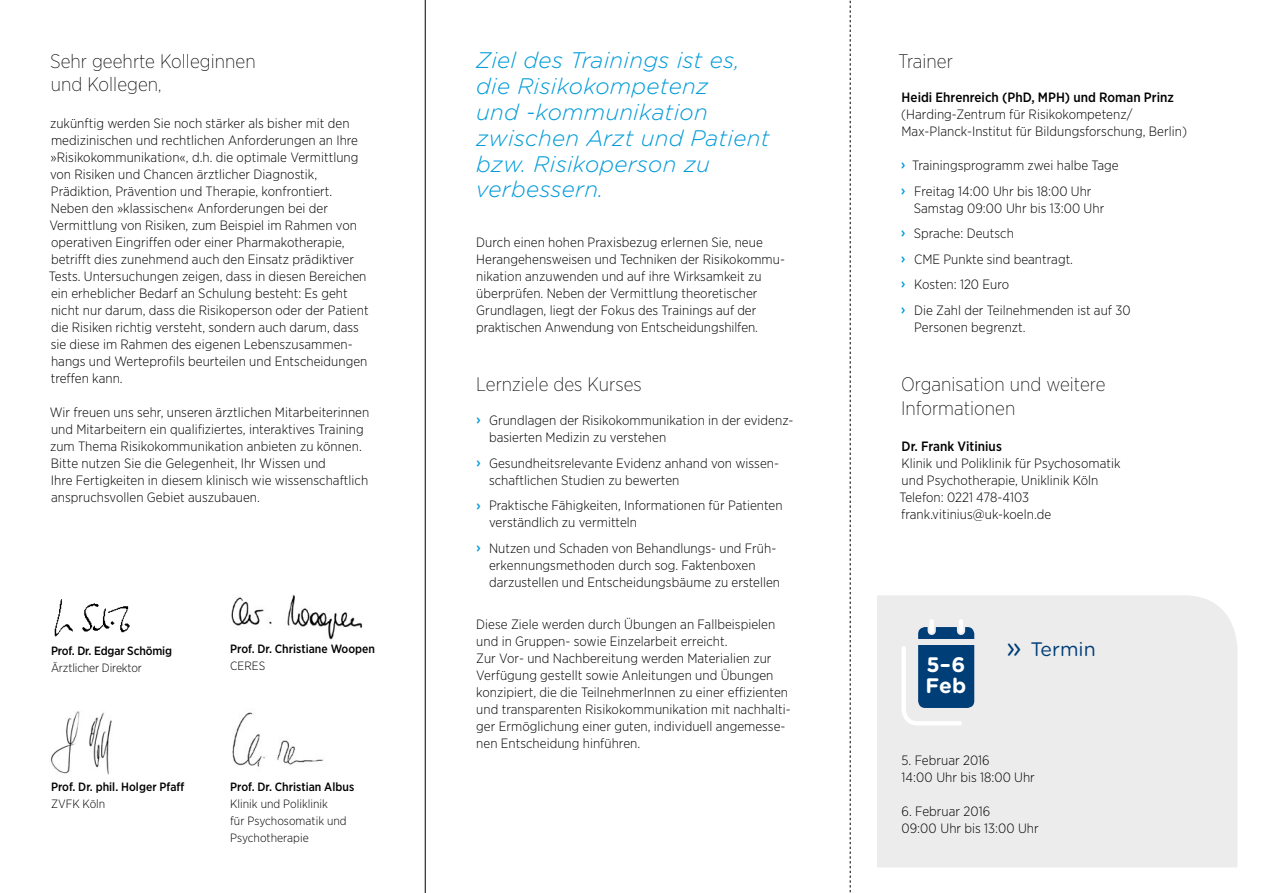
<style>
.page{position:relative;width:1263px;height:893px;background:#fff}
.page>*{position:absolute;margin:0;border:0;box-sizing:border-box;transform-origin:0 0}
.t1{font:italic 300 22.5px/25.8px "Gotham Rounded";letter-spacing:.01em;color:#009bd9}
.t2{font:700 21px/21px "Gotham Rounded";color:#fff}
.t3{font:200 19.5px/23.4px "Gotham Narrow";letter-spacing:.005em;color:#000}
.t4{font:19.5px "Gotham Rounded";color:#003e77}
.t5{font:300 13.5px/17px "Gotham Narrow";letter-spacing:.005em;color:#000}
.t6{font:500 13.5px "Gotham Narrow";letter-spacing:.005em;color:#000}
.t7{font:500 12px "Gotham Narrow";letter-spacing:.005em;color:#000}
.t8{font:300 12px/17px "Gotham Narrow";letter-spacing:.005em;color:#000}
.s1{font-family:"Gotham Rounded";font-weight:500;color:#009bd9}
.s2{font-size:28.5px}
</style>
<div class="page">
<hr style="left:425px;top:0;width:1px;height:893px;background:#000">
<svg style="left:850px;top:0;width:1px;height:893px"></svg>
<div style="left:877px;top:595px;width:360px;height:272px;background:#ececed"></div>
<div style="left:918px;top:627px;width:56px;height:81px;background:#003e77;border-radius:7px"></div>
<div style="left:913px;top:640px;width:69px;height:5px;background:#ececed"></div>
<div style="left:927px;top:623px;width:9px;height:8px;background:#ececed"></div>
<div style="left:957px;top:623px;width:8px;height:8px;background:#ececed"></div>
<div style="left:929px;top:621px;width:5px;height:10px;background:#fff"></div>
<hr style="left:959px;top:621px;width:4px;height:10px;background:#fff">
<svg style="left:899px;top:644px;width:65px;height:84px"></svg>
<img style="left:54px;top:599px;width:76px;height:38px">
<img style="left:231px;top:595px;width:132px;height:45px">
<img style="left:232px;top:712px;width:91px;height:55px">
<img style="left:50px;top:711px;width:62px;height:63px">
<h3 class="t3" style="left:50px;top:49px;width:207px">Sehr geehrte Kolleginnen und Kollegen,</h3>
<p class="t5" style="left:49px;top:114px;width:321px">zukünftig werden Sie noch stärker als bisher mit den medizinischen und rechtlichen Anforderungen an Ihre »Risikokommunikation«, d.h. die optimale Vermittlung von Risiken und Chancen ärztlicher Diagnostik, Prädiktion, Prävention und Therapie, konfrontiert.<br>Neben den »klassischen« Anforderungen bei der Vermittlung von Risiken, zum Beispiel im Rahmen von operativen Eingriffen oder einer Pharmakotherapie, betrifft dies zunehmend auch den Einsatz prädiktiver Tests. Untersuchungen zeigen, dass in diesen Bereichen ein erheblicher Bedarf an Schulung besteht: Es geht nicht nur darum, dass die Risikoperson oder der Patient die Risiken richtig versteht, sondern auch darum, dass sie diese im Rahmen des eigenen Lebenszusammen&shy;hangs und Werteprofils beurteilen und Entscheidungen treffen kann.</p>
<p class="t5" style="left:50px;top:403px;width:321px">Wir freuen uns sehr, unseren ärztlichen Mitarbeiterinnen und Mitarbeitern ein qualifiziertes, interaktives Training zum Thema Risikokommunikation anbieten zu können.<br>Bitte nutzen Sie die Gelegenheit, Ihr Wissen und<br>Ihre Fertigkeiten in diesem klinisch wie wissenschaftlich anspruchsvollen Gebiet auszubauen.</p>
<p class="t7" style="left:51px;top:643px;width:123px">Prof. Dr. Edgar Schömig</p>
<p class="t8" style="left:51px;top:659px;width:92px">Ärztlicher Direktor</p>
<p class="t7" style="left:51px;top:779px;width:135px">Prof. Dr. phil. Holger Pfaff</p>
<p class="t8" style="left:51px;top:795px;width:56px">ZVFK Köln</p>
<p class="t7" style="left:230px;top:641px;width:146px">Prof. Dr. Christiane Woopen</p>
<p class="t8" style="left:230px;top:657px;width:37px">CERES</p>
<p class="t7" style="left:230px;top:779px;width:126px">Prof. Dr. Christian Albus</p>
<p class="t8" style="left:230px;top:795px;width:118px">Klinik und Poliklinik<br>für Psychosomatik und<br>Psychotherapie</p>
<h1 class="t1" style="left:476px;top:46px;width:295px">Ziel des Trainings ist es, die Risikokompetenz<br>und -kommunikation zwischen Arzt und Patient bzw. Risikoperson zu verbessern.</h1>
<h3 class="t3" style="left:898px;top:49px;width:56px">Trainer</h3>
<p class="t6" style="left:901px;top:89px;width:274px">Heidi Ehrenreich (PhD, MPH) und Roman Prinz</p>
<p class="t5" style="left:901px;top:106px;width:287px">(Harding-Zentrum für Risikokompetenz/<br>Max-Planck-Institut für Bildungsforschung, Berlin)</p>
<p class="t5" style="left:901px;top:152px;width:219px;line-height:25.5px"><span class="s1">›</span> Trainingsprogramm zwei halbe Tage <span class="s1">›</span> Freitag 14:00 Uhr bis 18:00 Uhr</p>
<p class="t5" style="left:901px;top:195px;width:231px;line-height:25.5px;text-indent:13px">Samstag 09:00 Uhr bis 13:00 Uhr<br><span class="s1">›</span> Sprache: Deutsch<br><span class="s1">›</span> CME Punkte sind beantragt.<br><span class="s1">›</span> Kosten: 120 Euro<br><span class="s1">›</span> Die Zahl der Teilnehmenden ist auf 30</p>
<p class="t5" style="left:914px;top:318px;width:113px">Personen begrenzt.</p>
<p class="t5" style="left:476px;top:233px;width:310px">Durch einen hohen Praxisbezug erlernen Sie, neue Herangehensweisen und Techniken der Risikokommu&shy;nikation anzuwenden und auf ihre Wirksamkeit zu überprüfen. Neben der Vermittlung theoretischer Grundlagen, liegt der Fokus des Trainings auf der praktischen Anwendung von Entscheidungshilfen.</p>
<h3 class="t3" style="left:476px;top:372px;width:167px">Lernziele des Kurses</h3>
<p class="t5" style="left:489px;top:412px;width:306px;text-indent:-13px"><span class="s1">›</span> Grundlagen der Risikokommunikation in der evidenz&shy;basierten Medizin zu verstehen</p>
<p class="t5" style="left:489px;top:454px;width:291px;text-indent:-13px"><span class="s1">›</span> Gesundheitsrelevante Evidenz anhand von wissen&shy;schaftlichen Studien zu bewerten</p>
<p class="t5" style="left:489px;top:497px;width:295px;text-indent:-13px"><span class="s1">›</span> Praktische Fähigkeiten, Informationen für Patienten verständlich zu vermitteln</p>
<p class="t5" style="left:489px;top:539px;width:293px;text-indent:-13px"><span class="s1">›</span> Nutzen und Schaden von Behandlungs- und Früh&shy;erkennungsmethoden durch sog. Faktenboxen darzustellen und Entscheidungsbäume zu erstellen</p>
<p class="t5" style="left:476px;top:616px;width:316px">Diese Ziele werden durch Übungen an Fallbeispielen und in Gruppen- sowie Einzelarbeit erreicht.<br>Zur Vor- und Nachbereitung werden Materialien zur Verfügung gestellt sowie Anleitungen und Übungen konzipiert, die die TeilnehmerInnen zu einer effizienten und transparenten Risikokommunikation mit nachhalti&shy;ger Ermöglichung einer guten, individuell angemesse&shy;nen Entscheidung hinführen.</p>
<h3 class="t3" style="left:901px;top:372px;width:206px">Organisation und weitere<br>Informationen</h3>
<p class="t6" style="left:901px;top:437px;width:102px">Dr. Frank Vitinius</p>
<p class="t5" style="left:899px;top:454px;width:223px">Klinik und Poliklinik für Psychosomatik und Psychotherapie, Uniklinik Köln Telefon: 0221 478-4103 frank.vitinius@uk-koeln.de</p>
<h2 class="t2" style="left:926px;top:653px;width:42px">5–6<br>Feb</h2>
<h3 class="t4" style="left:1006px;top:636px;width:91px"><span class="s2">››</span> Termin</h3>
<p class="t5" style="left:901px;top:752px;width:135px">5. Februar 2016<br>14:00 Uhr bis 18:00 Uhr</p>
<p class="t5" style="left:901px;top:803px;width:139px">6. Februar 2016<br>09:00 Uhr bis 13:00 Uhr</p>
</div>
